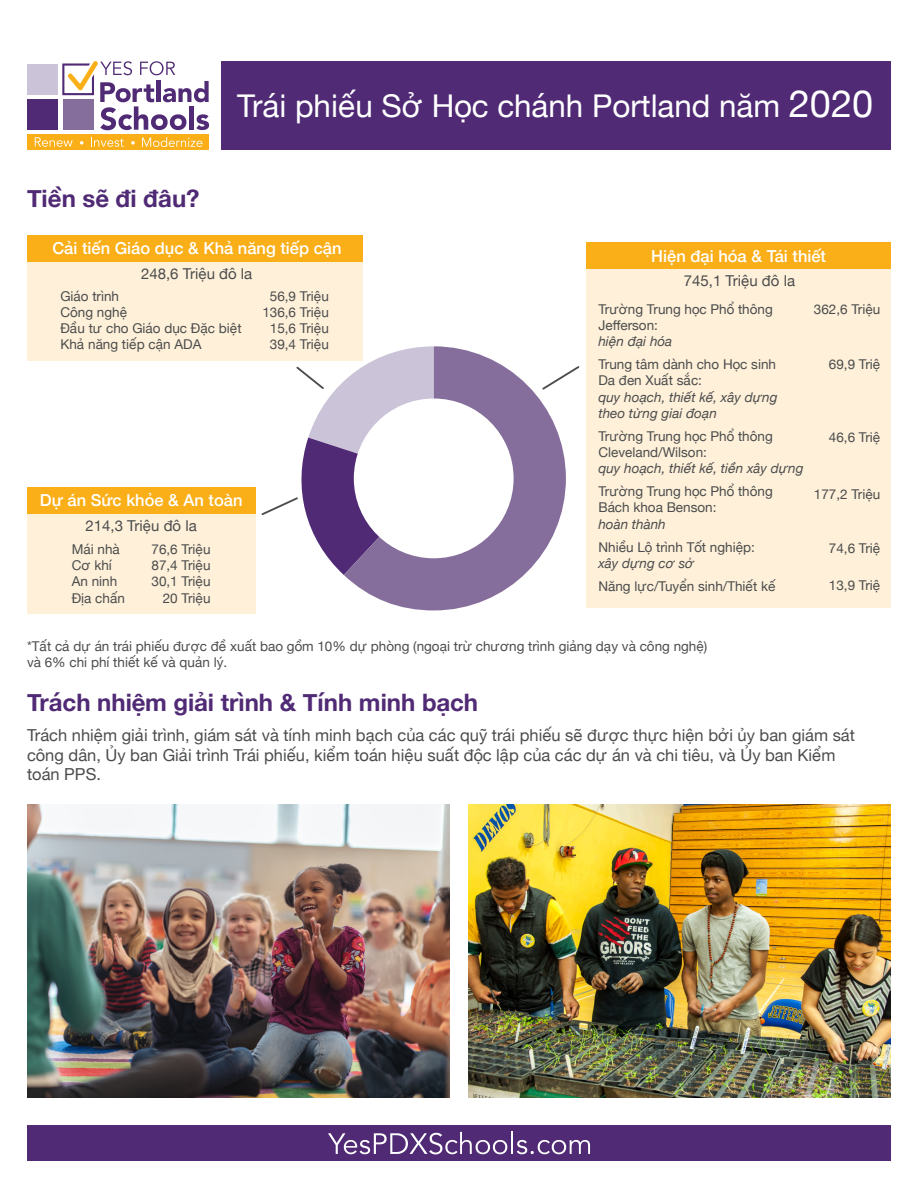
<style>
.page{position:relative;width:918px;height:1188px;background:#fff}
.page>*{position:absolute;margin:0;border:0;box-sizing:border-box;transform-origin:0 0}
.t1{font:31.35px "Helvetica Neue";color:#fff}
.t2{font:700 24px "Helvetica Neue";color:#502a75}
.t3{font:16.5px/19.8px "Helvetica Neue";color:#4b4c4d}
.t4{font:500 16.5px "Helvetica Neue";color:#fff}
.t5{font:15px "Helvetica Neue";color:#4b4c4d}
.t6{font:13.5px/16.2px "Helvetica Neue";color:#4b4c4d}
.t7{font:italic 13.5px/16.2px "Helvetica Neue";color:#4b4c4d}
.s1{font-size:37.95px}
.s2{font-style:italic}
.s3{font-style:normal}
</style>
<div class="page">
<div style="left:27px;top:256px;width:335px;height:105px;background:#fef0d9"></div>
<div style="left:586px;top:258px;width:305px;height:350px;background:#fef0d9"></div>
<div style="left:27px;top:509px;width:228px;height:105px;background:#fef0d9"></div>
<svg style="left:62px;top:61px;width:147px;height:69px"></svg>
<div style="left:27px;top:64px;width:31px;height:30px;background:#cbc3d7"></div>
<div style="left:27px;top:99px;width:31px;height:31px;background:#502a75"></div>
<div style="left:63px;top:99px;width:31px;height:31px;background:#866e9c"></div>
<div style="left:27px;top:134px;width:182px;height:16px;background:#faaf18"></div>
<svg style="left:35px;top:137px;width:38px;height:10px"></svg>
<svg style="left:91px;top:137px;width:33px;height:10px"></svg>
<svg style="left:80px;top:141px;width:3px;height:4px"></svg>
<svg style="left:131px;top:141px;width:4px;height:4px"></svg>
<svg style="left:142px;top:137px;width:60px;height:10px"></svg>
<div style="left:221px;top:61px;width:670px;height:89px;background:#502a75"></div>
<div style="left:27px;top:1125px;width:864px;height:36px;background:#502a75"></div>
<svg style="left:328px;top:1132px;width:179px;height:22px"></svg>
<hr style="left:511px;top:1132px;width:2px;height:22px;background:#fff">
<svg style="left:517px;top:1140px;width:73px;height:14px"></svg>
<div style="left:586px;top:243px;width:305px;height:26px;background:#faaf18"></div>
<div style="left:27px;top:487px;width:228px;height:27px;background:#faaf18"></div>
<div style="left:27px;top:235px;width:335px;height:27px;background:#faaf18"></div>
<img style="left:27px;top:805px;width:423px;height:293px">
<img style="left:468px;top:805px;width:423px;height:293px">
<svg style="left:566px;top:366px;width:14px;height:10px"></svg>
<svg style="left:261px;top:366px;width:83px;height:209px"></svg>
<svg style="left:344px;top:346px;width:222px;height:264px;fill:#866e9c"></svg>
<div style="left:354px;top:399px;width:160px;height:159px;background:#fff;border-radius:50%"></div>
<p class="t2" style="left:27px;top:180px;width:174px">Tiền sẽ đi đâu?</p>
<p class="t1" style="left:237px;top:83px;width:638px">Trái phiếu Sở Học chánh Portland năm <span class="s1">2020</span></p>
<p class="t4" style="left:52px;top:235px;width:291px">Cải tiến Giáo dục &amp; Khả năng tiếp cận</p>
<p class="t4" style="left:651px;top:243px;width:176px">Hiện đại hóa &amp; Tái thiết</p>
<p class="t5" style="left:141px;top:263px;width:113px">248,6 Triệu đô la</p>
<p class="t6" style="left:60px;top:289px;width:60px">Giáo trình</p>
<p class="t6" style="left:60px;top:305px;width:68px">Công nghệ</p>
<p class="t6" style="left:60px;top:321px;width:183px">Đầu tư cho Giáo dục Đặc biệt<br>Khả năng tiếp cận ADA</p>
<p class="t4" style="left:40px;top:487px;width:204px">Dự án Sức khỏe &amp; An toàn</p>
<p class="t5" style="left:86px;top:515px;width:113px">214,3 Triệu đô la</p>
<p class="t6" style="left:72px;top:542px;width:50px">Mái nhà<br>Cơ khí</p>
<p class="t6" style="left:72px;top:574px;width:55px">An ninh<br>Địa chấn</p>
<p class="t6" style="left:152px;top:542px;width:61px;text-align:right">76,6 Triệu<br>87,4 Triệu<br>30,1 Triệu<br>20 Triệu</p>
<p class="t5" style="left:684px;top:270px;width:113px">745,1 Triệu đô la</p>
<p class="t6" style="left:262px;top:289px;width:68px;text-align:center">56,9 Triệu<br>136,6 Triệu<br>15,6 Triệu<br>39,4 Triệu</p>
<p class="t6" style="left:598px;top:302px;width:176px">Trường Trung học Phổ thông<br>Jefferson:<br><span class="s2">hiện đại hóa</span></p>
<p class="t7" style="left:598px;top:357px;width:180px"><span class="s3">Trung tâm dành cho Học sinh<br>Da đen Xuất sắc:<br></span>quy hoạch, thiết kế, xây dựng theo từng giai đoạn</p>
<p class="t6" style="left:598px;top:429px;width:206px">Trường Trung học Phổ thông<br>Cleveland/Wilson:<br><span class="s2">quy hoạch, thiết kế, tiền xây dựng</span></p>
<p class="t6" style="left:598px;top:484px;width:176px">Trường Trung học Phổ thông<br>Bách khoa Benson:<br><span class="s2">hoàn thành</span></p>
<p class="t6" style="left:598px;top:539px;width:158px">Nhiều Lộ trình Tốt nghiệp: <span class="s2">xây dựng cơ sở</span></p>
<p class="t6" style="left:598px;top:579px;width:179px">Năng lực/Tuyển sinh/Thiết kế</p>
<p class="t6" style="left:814px;top:302px;width:68px">362,6 Triệu</p>
<p class="t6" style="left:829px;top:357px;width:53px">69,9 Triệ</p>
<p class="t6" style="left:829px;top:430px;width:53px">46,6 Triệ</p>
<p class="t6" style="left:814px;top:487px;width:68px">177,2 Triệu</p>
<p class="t6" style="left:829px;top:541px;width:53px">74,6 Triệ</p>
<p class="t6" style="left:829px;top:578px;width:53px">13,9 Triệ</p>
<p class="t6" style="left:27px;top:639px;width:682px">*Tất cả dự án trái phiếu được đề xuất bao gồm 10% dự phòng (ngoại trừ chương trình giảng dạy và công nghệ) và 6% chi phí thiết kế và quản lý.</p>
<p class="t2" style="left:27px;top:683px;width:453px">Trách nhiệm giải trình &amp; Tính minh bạch</p>
<p class="t3" style="left:27px;top:726px;width:829px">Trách nhiệm giải trình, giám sát và tính minh bạch của các quỹ trái phiếu sẽ được thực hiện bởi ủy ban giám sát công dân, Ủy ban Giải trình Trái phiếu, kiểm toán hiệu suất độc lập của các dự án và chi tiêu, và Ủy ban Kiểm toán PPS.</p>
</div>
